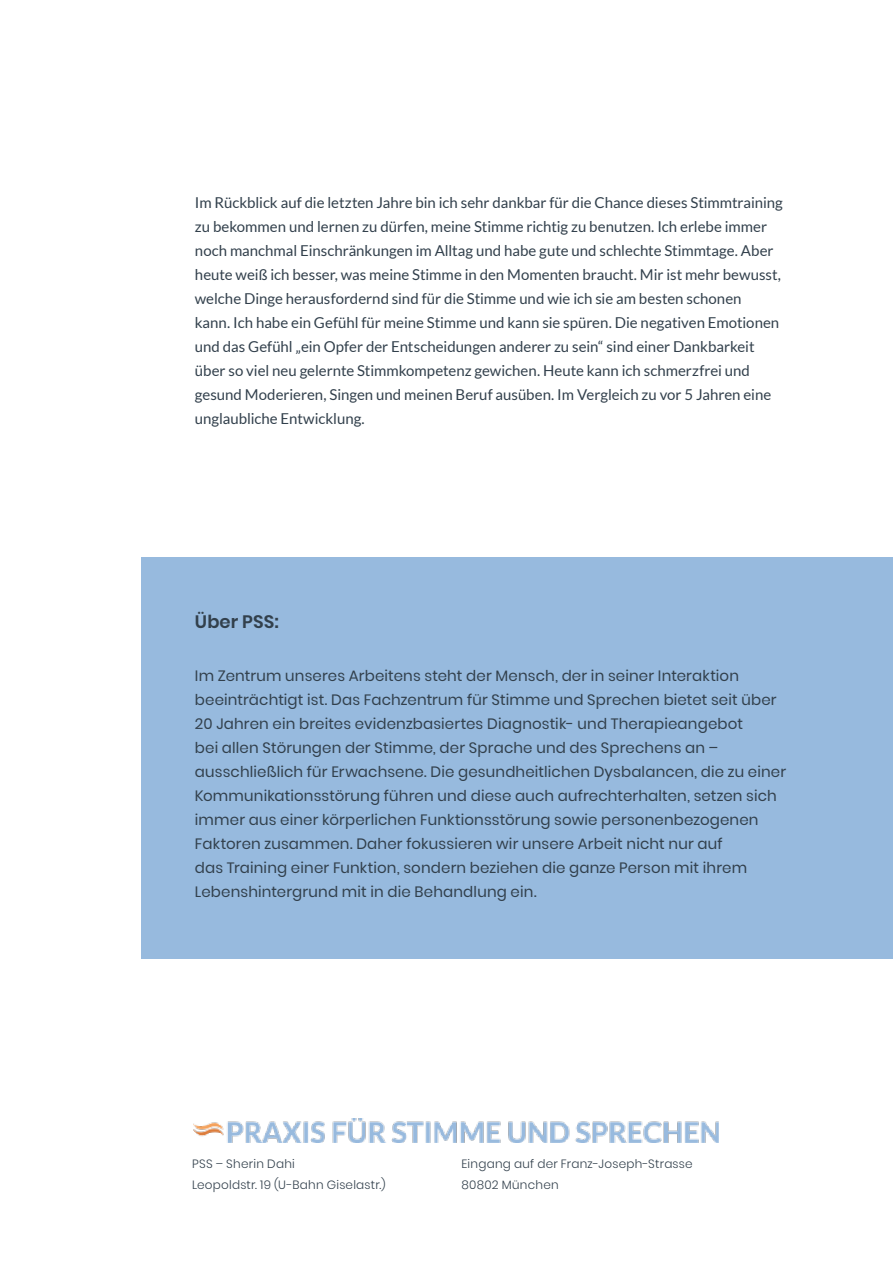
<style>
.page{position:relative;width:893px;height:1263px;background:#fff}
.page>*{position:absolute;margin:0;border:0;box-sizing:border-box;transform-origin:0 0}
.t1{font:600 18px "Poppins";letter-spacing:.005em;color:#32404c}
.t2{font:15px/24px "Lato";color:#32404c}
.t3{font:15px/24px "Poppins";letter-spacing:.01em;color:#32404c}
.t4{font:300 12px/21px "Poppins";letter-spacing:.02em;color:#32404c}
</style>
<div class="page">
<img style="left:193px;top:1118px;width:525px;height:25px">
<div style="left:141px;top:557px;width:752px;height:402px;background:#97bade"></div>
<p class="t2" style="left:195px;top:191px;width:589px">Im Rückblick auf die letzten Jahre bin ich sehr dankbar für die Chance dieses Stimmtraining zu bekommen und lernen zu dürfen, meine Stimme richtig zu benutzen. Ich erlebe immer noch manchmal Einschränkungen im Alltag und habe gute und schlechte Stimmtage. Aber heute weiß ich besser, was meine Stimme in den Momenten braucht. Mir ist mehr bewusst, welche Dinge herausfordernd sind für die Stimme und wie ich sie am besten schonen<br>kann. Ich habe ein Gefühl für meine Stimme und kann sie spüren. Die negativen Emotionen und das Gefühl „ein Opfer der Entscheidungen anderer zu sein“ sind einer Dankbarkeit über so viel neu gelernte Stimmkompetenz gewichen. Heute kann ich schmerzfrei und gesund Moderieren, Singen und meinen Beruf ausüben. Im Vergleich zu vor 5 Jahren eine unglaubliche Entwicklung.</p>
<p class="t1" style="left:195px;top:611px;width:86px">Über PSS:</p>
<p class="t3" style="left:195px;top:664px;width:593px">Im Zentrum unseres Arbeitens steht der Mensch, der in seiner Interaktion beeinträchtigt ist. Das Fachzentrum für Stimme und Sprechen bietet seit über 20 Jahren ein breites evidenzbasiertes Diagnostik- und Therapieangebot<br>bei allen Störungen der Stimme, der Sprache und des Sprechens an – ausschließlich für Erwachsene. Die gesundheitlichen Dysbalancen, die zu einer Kommunikationsstörung führen und diese auch aufrechterhalten, setzen sich immer aus einer körperlichen Funktionsstörung sowie personenbezogenen Faktoren zusammen. Daher fokussieren wir unsere Arbeit nicht nur auf<br>das Training einer Funktion, sondern beziehen die ganze Person mit ihrem Lebenshintergrund mit in die Behandlung ein.</p>
<p class="t4" style="left:192px;top:1153px;width:195px">PSS – Sherin Dahi<br>Leopoldstr. 19 (U-Bahn Giselastr.)</p>
<p class="t4" style="left:461px;top:1153px;width:233px">Eingang auf der Franz-Joseph-Strasse<br>80802 München</p>
</div>
